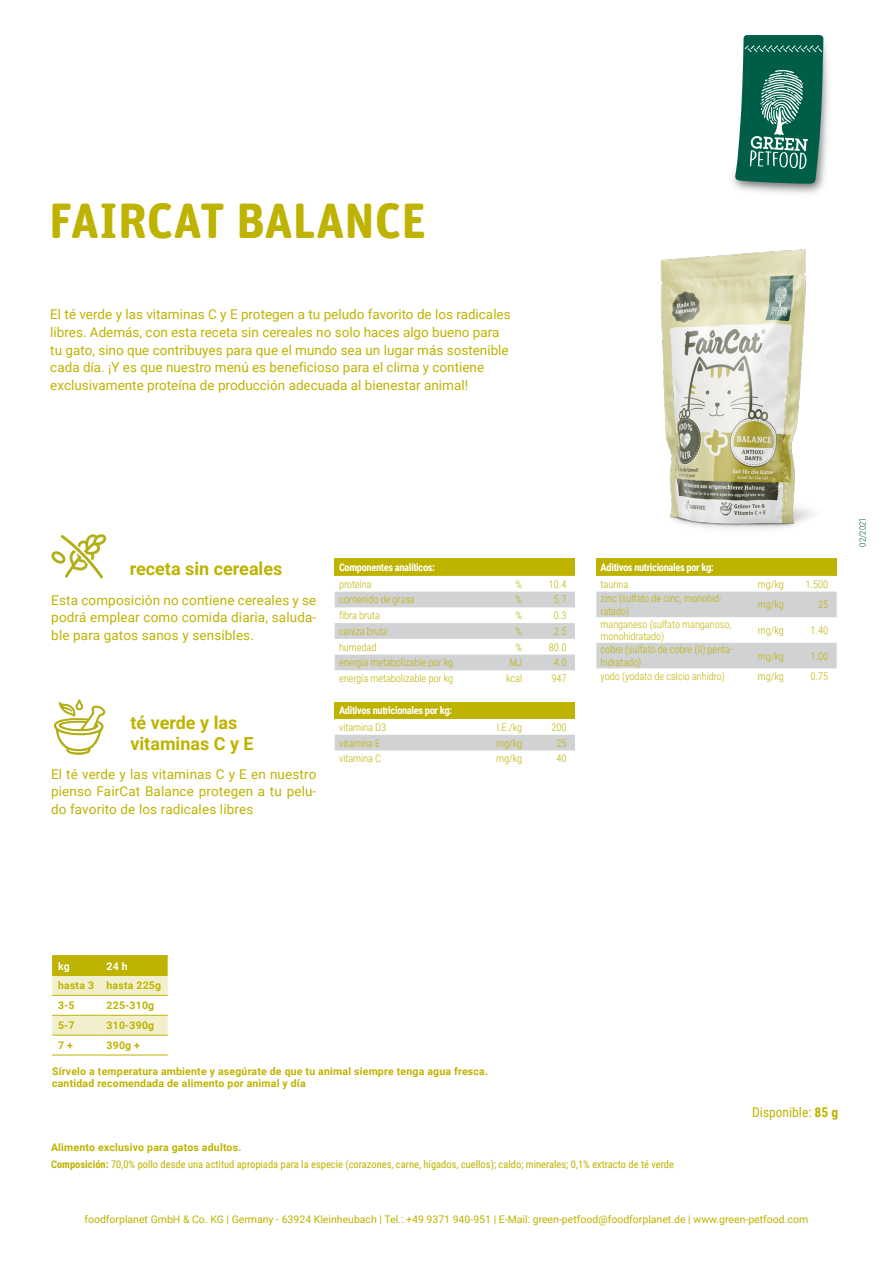
<style>
.page{position:relative;width:893px;height:1263px;background:#fff}
.page>*{position:absolute;margin:0;border:0;box-sizing:border-box;transform-origin:0 0}
._01_Titel{font:700 49.5px "Unit Rounded Pro";color:#beb300}
._05_USP_Titel{font:700 18px/21.6px "Roboto";color:#beb300}
._03_Langtext{font:13.5px/17.5px "Roboto";color:#beb300}
._06_USP_Text{font:13.5px/17.5px "Roboto";letter-spacing:.01em;color:#beb300;text-align:justify}
._09_Packungsgroesse{font:13.5px "Roboto Condensed";color:#beb300}
._08_Katze_Tabelle_li{font:300 10.5px/12.6px "Roboto Condensed";letter-spacing:-.01em;color:#beb300}
._04_Katze_Zusammense{font:700 10.5px/12.6px "Roboto";letter-spacing:.02em;color:#beb300}
._13_Zusammensetzung{font:10.5px "Roboto Condensed";color:#beb300}
._17_Adresszeile{font:10.5px "Roboto";color:#beb300}
._07_Katze_Table_Head{font:700 10.5px "Roboto Condensed";letter-spacing:-.035em;color:#fff}
._08_Katze_Tabelle_mi{font:300 10.5px "Roboto Condensed";letter-spacing:-.01em;color:#beb300}
._08_Katze_Tabelle_re{font:300 10.5px "Roboto Condensed";letter-spacing:-.01em;color:#beb300}
._12_Futtertyp{font:700 10.5px "Roboto";letter-spacing:.02em;color:#beb300}
._04_Katze_Zusammense-2{font:700 10.5px "Roboto";color:#fff}
.t1{font:300 9px "Roboto Condensed";color:#005e48}
.s1{font-weight:700}
</style>
<div class="page">
<img style="left:660px;top:249px;width:153px;height:280px">
<svg style="left:51px;top:534px;width:55px;height:44px"></svg>
<svg style="left:54px;top:699px;width:51px;height:56px"></svg>
<img style="left:732px;top:37px;width:97px;height:157px">
<svg style="left:735px;top:35px;width:88px;height:149px;background:#377f6e"></svg>
<div style="left:335px;top:559px;width:240px;height:17px;background:#beb300"></div>
<svg style="left:335px;top:591px;width:240px;height:80px"></svg>
<div style="left:335px;top:702px;width:240px;height:17px;background:#beb300"></div>
<svg style="left:335px;top:734px;width:240px;height:17px;background:#d4d5d7"></svg>
<svg style="left:52px;top:956px;width:116px;height:99px"></svg>
<hr style="left:52px;top:955px;width:49px;height:1px;background:#beb300">
<hr style="left:101px;top:955px;width:67px;height:1px;background:#beb300">
<hr style="left:52px;top:975px;width:49px;height:1px;background:#beb300">
<hr style="left:101px;top:975px;width:67px;height:1px;background:#beb300">
<hr style="left:52px;top:995px;width:49px;height:1px;background:#beb300">
<hr style="left:101px;top:995px;width:67px;height:1px;background:#beb300">
<hr style="left:52px;top:1015px;width:49px;height:1px;background:#beb300">
<hr style="left:101px;top:1015px;width:67px;height:1px;background:#beb300">
<hr style="left:52px;top:1035px;width:49px;height:1px;background:#beb300">
<hr style="left:101px;top:1035px;width:67px;height:1px;background:#beb300">
<hr style="left:52px;top:1055px;width:49px;height:1px;background:#beb300">
<hr style="left:101px;top:1055px;width:67px;height:1px;background:#beb300">
<div style="left:596px;top:559px;width:241px;height:17px;background:#beb300"></div>
<svg style="left:596px;top:591px;width:241px;height:78px"></svg>
<p class="_01_Titel" style="left:49px;top:185px;width:378px">FAIRCAT BALANCE</p>
<p class="_03_Langtext" style="left:50px;top:305px;width:462px">El té verde y las vitaminas C y E protegen a tu peludo favorito de los radicales libres. Además, con esta receta sin cereales no solo haces algo bueno para tu gato, sino que contribuyes para que el mundo sea un lugar más sostenible cada día. ¡Y es que nuestro menú es beneficioso para el clima y contiene exclusivamente proteína de producción adecuada al bienestar animal!</p>
<p class="_05_USP_Titel" style="left:130px;top:557px;width:154px">receta sin cereales</p>
<p class="_06_USP_Text" style="left:51px;top:591px;width:267px">Esta composición no contiene cereales y se podrá emplear como comida diaria, saluda&shy;ble para gatos sanos y sensibles.</p>
<p class="_05_USP_Titel" style="left:130px;top:711px;width:125px">té verde y las vitaminas C y E</p>
<p class="_06_USP_Text" style="left:51px;top:765px;width:267px">El té verde y las vitaminas C y E en nuestro pienso FairCat Balance protegen a tu pelu&shy;do favorito de los radicales libres</p>
<p class="_07_Katze_Table_Head" style="left:339px;top:559px;width:98px">Componentes analíticos:</p>
<p class="_08_Katze_Tabelle_li" style="left:339px;top:577px;width:34px">proteína</p>
<p class="_08_Katze_Tabelle_mi" style="left:515px;top:577px;width:8px">%</p>
<p class="_08_Katze_Tabelle_re" style="left:549px;top:577px;width:19px">10.4</p>
<p class="_08_Katze_Tabelle_li" style="left:339px;top:593px;width:77px">contenido de grasa</p>
<p class="_08_Katze_Tabelle_mi" style="left:515px;top:592px;width:8px">%</p>
<p class="_08_Katze_Tabelle_re" style="left:554px;top:592px;width:14px">5.7</p>
<p class="_08_Katze_Tabelle_li" style="left:339px;top:609px;width:43px">fibra bruta</p>
<p class="_08_Katze_Tabelle_mi" style="left:515px;top:608px;width:8px">%</p>
<p class="_08_Katze_Tabelle_re" style="left:554px;top:608px;width:14px">0.3</p>
<p class="_08_Katze_Tabelle_li" style="left:339px;top:624px;width:50px">ceniza bruta</p>
<p class="_08_Katze_Tabelle_mi" style="left:515px;top:624px;width:8px">%</p>
<p class="_08_Katze_Tabelle_re" style="left:554px;top:624px;width:14px">2.5</p>
<p class="_08_Katze_Tabelle_li" style="left:339px;top:640px;width:39px">humedad</p>
<p class="_08_Katze_Tabelle_mi" style="left:515px;top:639px;width:8px">%</p>
<p class="_08_Katze_Tabelle_re" style="left:549px;top:639px;width:19px">80.0</p>
<p class="_08_Katze_Tabelle_li" style="left:339px;top:656px;width:116px">energía metabolizable por kg</p>
<p class="_08_Katze_Tabelle_mi" style="left:509px;top:655px;width:14px">MJ</p>
<p class="_08_Katze_Tabelle_re" style="left:554px;top:655px;width:14px">4.0</p>
<p class="_08_Katze_Tabelle_li" style="left:339px;top:672px;width:116px">energía metabolizable por kg</p>
<p class="_08_Katze_Tabelle_mi" style="left:506px;top:671px;width:18px">kcal</p>
<p class="_08_Katze_Tabelle_re" style="left:551px;top:671px;width:17px">947</p>
<p class="_07_Katze_Table_Head" style="left:339px;top:703px;width:115px">Aditivos nutricionales por kg:</p>
<p class="_08_Katze_Tabelle_li" style="left:339px;top:720px;width:49px">vitamina D3</p>
<p class="_08_Katze_Tabelle_mi" style="left:497px;top:720px;width:27px">I.E./kg</p>
<p class="_08_Katze_Tabelle_re" style="left:551px;top:720px;width:17px">200</p>
<p class="_08_Katze_Tabelle_li" style="left:339px;top:736px;width:43px">vitamina E</p>
<p class="_08_Katze_Tabelle_mi" style="left:496px;top:735px;width:27px">mg/kg</p>
<p class="_08_Katze_Tabelle_re" style="left:556px;top:735px;width:12px">25</p>
<p class="_08_Katze_Tabelle_li" style="left:339px;top:752px;width:44px">vitamina C</p>
<p class="_08_Katze_Tabelle_mi" style="left:496px;top:751px;width:27px">mg/kg</p>
<p class="_08_Katze_Tabelle_re" style="left:556px;top:751px;width:12px">40</p>
<p class="_07_Katze_Table_Head" style="left:601px;top:559px;width:115px">Aditivos nutricionales por kg:</p>
<p class="_08_Katze_Tabelle_li" style="left:601px;top:577px;width:29px">taurina</p>
<p class="_08_Katze_Tabelle_mi" style="left:758px;top:577px;width:27px">mg/kg</p>
<p class="_08_Katze_Tabelle_re" style="left:806px;top:577px;width:24px">1.500</p>
<p class="_08_Katze_Tabelle_li" style="left:601px;top:592px;width:123px">zinc (sulfato de cinc, monohid&shy;ratado)</p>
<p class="_08_Katze_Tabelle_mi" style="left:758px;top:597px;width:27px">mg/kg</p>
<p class="_08_Katze_Tabelle_re" style="left:818px;top:597px;width:12px">25</p>
<p class="_08_Katze_Tabelle_li" style="left:601px;top:617px;width:132px">manganeso (sulfato manganoso, monohidratado)</p>
<p class="_08_Katze_Tabelle_mi" style="left:758px;top:623px;width:27px">mg/kg</p>
<p class="_08_Katze_Tabelle_re" style="left:811px;top:623px;width:19px">1.40</p>
<p class="_08_Katze_Tabelle_li" style="left:601px;top:643px;width:134px">cobre (sulfato de cobre (II) penta&shy;hidratado)</p>
<p class="_08_Katze_Tabelle_mi" style="left:758px;top:648px;width:27px">mg/kg</p>
<p class="_08_Katze_Tabelle_re" style="left:811px;top:648px;width:19px">1.00</p>
<p class="_08_Katze_Tabelle_li" style="left:601px;top:670px;width:126px">yodo (yodato de calcio anhidro)</p>
<p class="_08_Katze_Tabelle_mi" style="left:758px;top:669px;width:27px">mg/kg</p>
<p class="_08_Katze_Tabelle_re" style="left:811px;top:669px;width:19px">0.75</p>
<p class="t1" style="left:856px;top:547px;width:31px;rotate:-90deg">02/2021</p>
<p class="_04_Katze_Zusammense-2" style="left:58px;top:958px;width:13px">kg</p>
<p class="_04_Katze_Zusammense-2" style="left:107px;top:958px;width:23px">24 h</p>
<p class="_04_Katze_Zusammense" style="left:58px;top:979px;width:37px">hasta 3</p>
<p class="_04_Katze_Zusammense" style="left:107px;top:979px;width:56px">hasta 225g</p>
<p class="_04_Katze_Zusammense" style="left:58px;top:999px;width:18px">3-5</p>
<p class="_04_Katze_Zusammense" style="left:107px;top:999px;width:49px">225-310g</p>
<p class="_04_Katze_Zusammense" style="left:58px;top:1019px;width:18px">5-7</p>
<p class="_04_Katze_Zusammense" style="left:107px;top:1019px;width:49px">310-390g</p>
<p class="_04_Katze_Zusammense" style="left:58px;top:1038px;width:16px">7 +</p>
<p class="_04_Katze_Zusammense" style="left:107px;top:1038px;width:35px">390g +</p>
<p class="_04_Katze_Zusammense" style="left:52px;top:1064px;width:438px">Sírvelo a temperatura ambiente y asegúrate de que tu animal siempre tenga agua fresca. cantidad recomendada de alimento por animal y día</p>
<p class="_12_Futtertyp" style="left:51px;top:1140px;width:192px">Alimento exclusivo para gatos adultos.</p>
<p class="_13_Zusammensetzung" style="left:51px;top:1157px;width:624px"><span class="s1">Composición:</span> 70,0% pollo desde una actitud apropiada para la especie (corazones, carne, hígados, cuellos); caldo; minerales; 0,1% extracto de té verde</p>
<p class="_09_Packungsgroesse" style="left:752px;top:1103px;width:87px">Disponible: <span class="s1">85 g</span></p>
<p class="_17_Adresszeile" style="left:84px;top:1212px;width:725px">foodforplanet GmbH &amp; Co. KG | Germany - 63924 Kleinheubach | Tel.: +49 9371 940-951 | E-Mail: green-petfood@foodforplanet.de | www.green-petfood.com</p>
</div>
